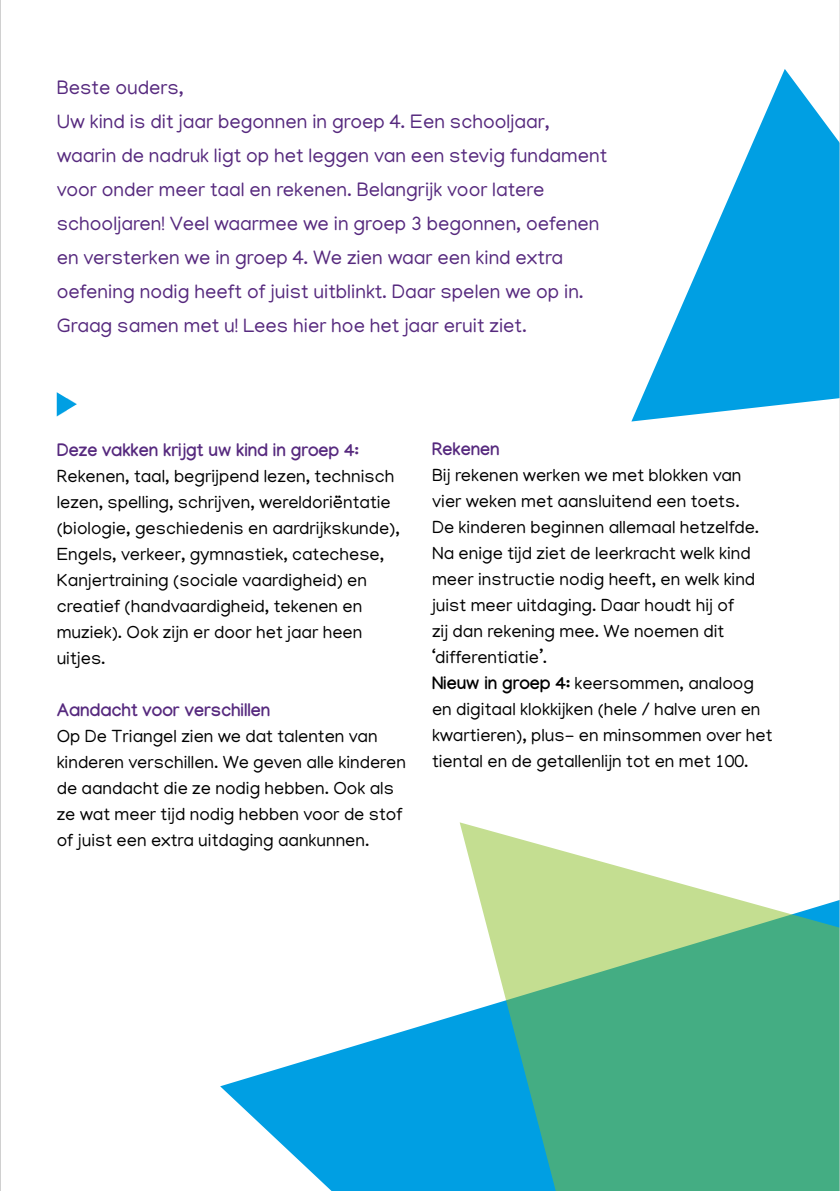
<style>
.page{position:relative;width:840px;height:1191px;background:#fff}
.page>*{position:absolute;margin:0;border:0;box-sizing:border-box;transform-origin:0 0}
.t1{font:20px/34px "Manjari";color:#56297e}
.t2{font:18px/26px "Manjari";color:#000}
.t3{font:700 18px "Manjari";color:#56297e}
.s1{font-weight:700}
</style>
<div class="page">
<svg style="left:220px;top:1014px;width:239px;height:177px;fill:#009fe3"></svg>
<svg style="left:459px;top:822px;width:380px;height:369px;fill:#44ad83"></svg>
<svg style="left:57px;top:392px;width:20px;height:24px"></svg>
<hr style="left:0;top:0;width:1px;height:1191px;background:#d0d0d0">
<svg style="left:631px;top:69px;width:208px;height:352px;fill:#009fe3"></svg>
<hr style="left:839px;top:0;width:1px;height:1191px;background:#d0d0d0">
<p class="t1" style="left:57px;top:70px;width:551px">Beste ouders,<br>Uw kind is dit jaar begonnen in groep 4. Een schooljaar, waarin de nadruk ligt op het leggen van een stevig fundament voor onder meer taal en rekenen. Belangrijk voor latere schooljaren! Veel waarmee we in groep 3 begonnen, oefenen en versterken we in groep 4. We zien waar een kind extra oefening nodig heeft of juist uitblinkt. Daar spelen we op in.<br>Graag samen met u! Lees hier hoe het jaar eruit ziet.</p>
<p class="t3" style="left:57px;top:439px;width:303px">Deze vakken krijgt uw kind in groep 4:</p>
<p class="t2" style="left:57px;top:462px;width:344px">Rekenen, taal, begrijpend lezen, technisch lezen, spelling, schrijven, wereldoriëntatie (biologie, geschiedenis en aardrijkskunde), Engels, verkeer, gymnastiek, catechese, Kanjertraining (sociale vaardigheid) en creatief (handvaardigheid, tekenen en muziek). Ook zijn er door het jaar heen uitjes.</p>
<p class="t3" style="left:57px;top:699px;width:215px">Aandacht voor verschillen</p>
<p class="t2" style="left:57px;top:722px;width:350px">Op De Triangel zien we dat talenten van kinderen verschillen. We geven alle kinderen de aandacht die ze nodig hebben. Ook als ze wat meer tijd nodig hebben voor de stof of juist een extra uitdaging aankunnen.</p>
<p class="t3" style="left:432px;top:439px;width:69px">Rekenen</p>
<p class="t2" style="left:432px;top:462px;width:342px">Bij rekenen werken we met blokken van vier weken met aansluitend een toets.<br>De kinderen beginnen allemaal hetzelfde.<br>Na enige tijd ziet de leerkracht welk kind meer instructie nodig heeft, en welk kind juist meer uitdaging. Daar houdt hij of<br>zij dan rekening mee. We noemen dit ‘differentiatie’.<br><span class="s1">Nieuw in groep 4:</span> keersommen, analoog en digitaal klokkijken (hele / halve uren en kwartieren), plus- en minsommen over het tiental en de getallenlijn tot en met 100.</p>
</div>
